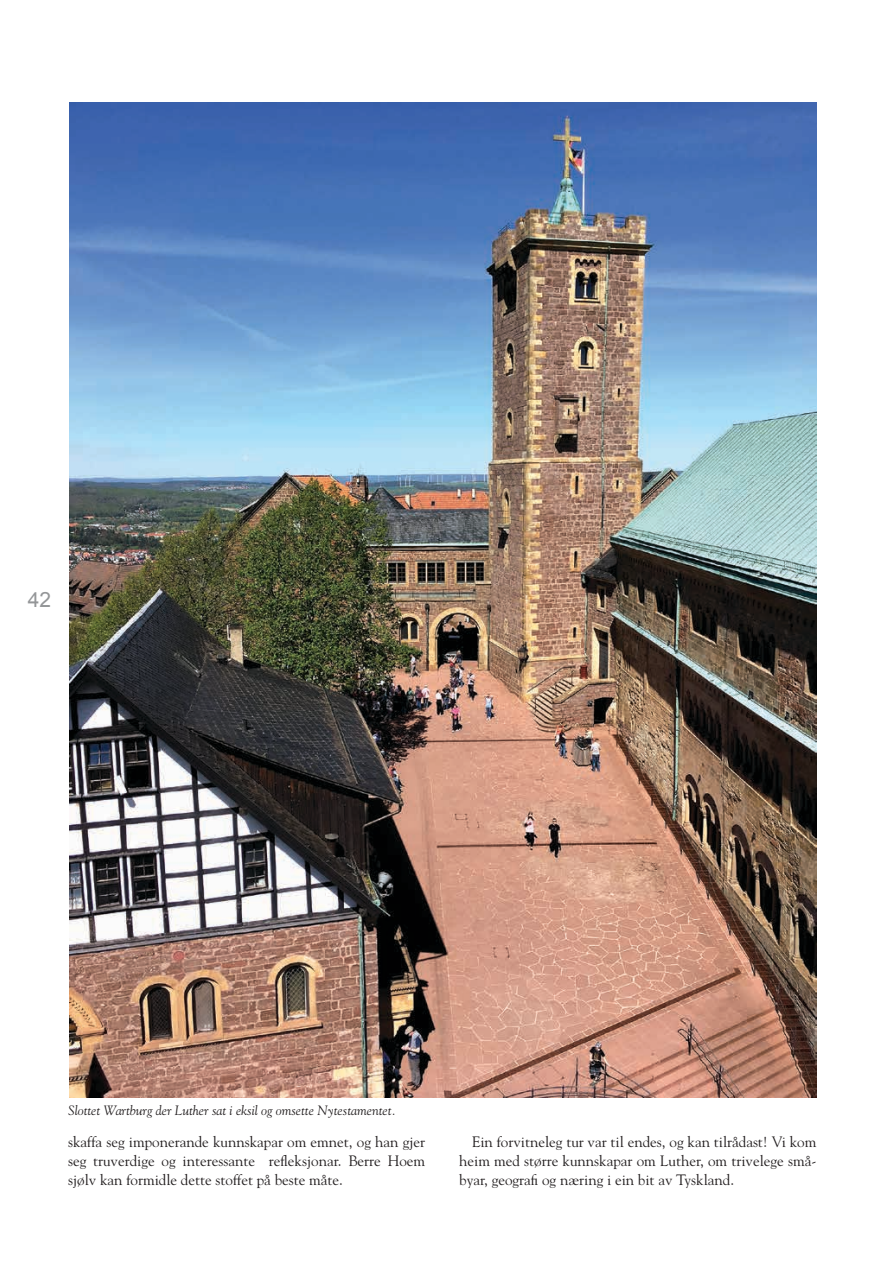
<style>
.page{position:relative;width:893px;height:1263px;background:#fff}
.page>*{position:absolute;margin:0;border:0;box-sizing:border-box;transform-origin:0 0}
.t1{font:21px "Arial";color:#949698}
.t2{font:15px/18.8px "Goudy";color:#231f20;text-align:justify}
.t3{font:italic 13.5px "Goudy";color:#231f20}
</style>
<div class="page">
<img style="left:70px;top:102px;width:746px;height:995px">
<h1 class="t1" style="left:28px;top:586px;width:25px">42</h1>
<p class="t3" style="left:68px;top:1102px;width:330px">Slottet Wartburg der Luther sat i eksil og omsette Nytestamentet.</p>
<p class="t2" style="left:68px;top:1132px;width:359px">skaffa seg imponerande kunnskapar om emnet, og han gjer seg truverdige og interessante refleksjonar. Berre Hoem sjølv kan formidle dette stoffet på beste måte.</p>
<p class="t2" style="left:459px;top:1132px;width:359px;text-indent:13px">Ein forvitneleg tur var til endes, og kan tilrådast! Vi kom heim med større kunnskapar om Luther, om trivelege små&shy;byar, geografi og næring i ein bit av Tyskland.</p>
</div>
